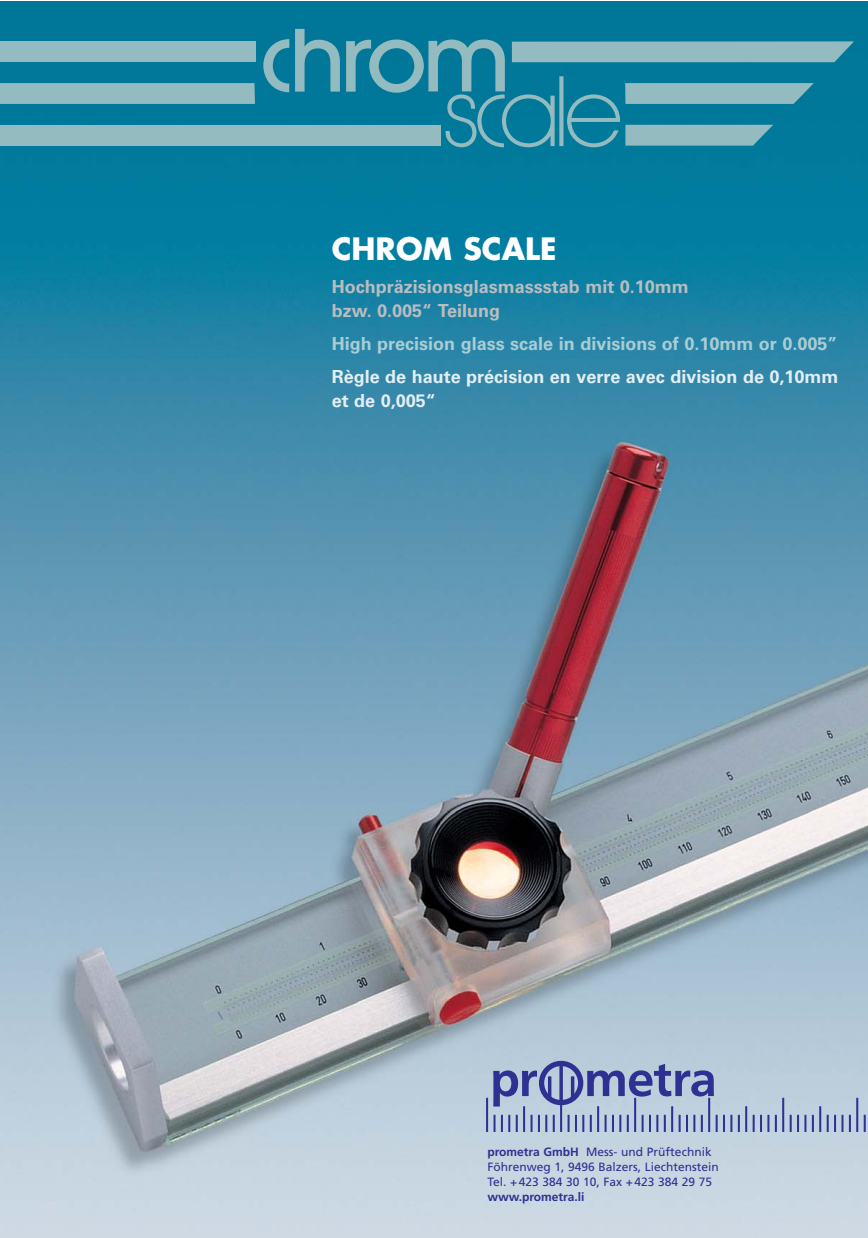
<style>
.page{position:relative;width:868px;height:1238px;background:#fff}
.page>*{position:absolute;margin:0;border:0;box-sizing:border-box;transform-origin:0 0}
.t1{font:700 30px "Futura";color:#fff}
.t2{font:700 18px/24px "Univers";color:#e1eff3}
.t3{font:700 18px/24px "Univers";color:#bbbdbf}
.t4{font:700 18px "Univers";color:#aacdd4}
.t5{font:12px/15px "Frutiger";color:#2e3092}
.t6{font:700 12px "Frutiger";color:#2e3092}
.s1{font-weight:700}
</style>
<div class="page">
<img style="left:0;top:2px;width:867px;height:1235px">
<svg style="left:263px;top:39px;width:26px;height:53px"></svg>
<svg style="left:295px;top:29px;width:45px;height:63px;background:#4295aa"></svg>
<div style="left:0;top:125px;width:440px;height:21px;background:#94bbbf"></div>
<svg style="left:0;top:83px;width:255px;height:21px;background:#92babe"></svg>
<div style="left:0;top:41px;width:255px;height:21px;background:#94bbbf"></div>
<svg style="left:346px;top:40px;width:507px;height:108px;background:#3b92a8"></svg>
<hr style="left:708px;top:1097px;width:2px;height:34px;background:#2e3092">
<svg style="left:686px;top:1114px;width:16px;height:17px"></svg>
<svg style="left:678px;top:1114px;width:2px;height:17px"></svg>
<hr style="left:671px;top:1106px;width:2px;height:25px;background:#2e3092">
<svg style="left:649px;top:1114px;width:16px;height:17px"></svg>
<svg style="left:641px;top:1114px;width:2px;height:17px"></svg>
<hr style="left:634px;top:1097px;width:2px;height:34px;background:#2e3092">
<svg style="left:612px;top:1114px;width:16px;height:17px"></svg>
<svg style="left:604px;top:1114px;width:2px;height:17px"></svg>
<hr style="left:597px;top:1106px;width:2px;height:25px;background:#2e3092">
<svg style="left:575px;top:1114px;width:16px;height:17px"></svg>
<svg style="left:567px;top:1114px;width:2px;height:17px"></svg>
<hr style="left:560px;top:1097px;width:2px;height:34px;background:#2e3092">
<svg style="left:538px;top:1114px;width:16px;height:17px"></svg>
<svg style="left:530px;top:1114px;width:2px;height:17px"></svg>
<hr style="left:523px;top:1106px;width:2px;height:25px;background:#2e3092">
<svg style="left:501px;top:1114px;width:16px;height:17px"></svg>
<svg style="left:493px;top:1114px;width:2px;height:17px"></svg>
<hr style="left:486px;top:1097px;width:2px;height:34px;background:#2e3092">
<svg style="left:863px;top:1114px;width:2px;height:17px"></svg>
<hr style="left:856px;top:1097px;width:2px;height:34px;background:#2e3092">
<svg style="left:834px;top:1114px;width:16px;height:17px"></svg>
<svg style="left:826px;top:1114px;width:2px;height:17px"></svg>
<hr style="left:819px;top:1106px;width:2px;height:25px;background:#2e3092">
<svg style="left:797px;top:1114px;width:16px;height:17px"></svg>
<svg style="left:789px;top:1114px;width:2px;height:17px"></svg>
<hr style="left:782px;top:1097px;width:2px;height:34px;background:#2e3092">
<svg style="left:760px;top:1114px;width:16px;height:17px"></svg>
<svg style="left:752px;top:1114px;width:2px;height:17px"></svg>
<hr style="left:745px;top:1106px;width:2px;height:25px;background:#2e3092">
<svg style="left:723px;top:1114px;width:16px;height:17px"></svg>
<svg style="left:715px;top:1114px;width:2px;height:17px"></svg>
<svg style="left:587px;top:1063px;width:126px;height:33px;background:#7e89bb"></svg>
<svg style="left:493px;top:1070px;width:44px;height:36px;background:#7d88bb"></svg>
<svg style="left:570px;top:1076px;width:4px;height:21px"></svg>
<svg style="left:559px;top:1066px;width:4px;height:33px"></svg>
<hr style="left:548px;top:1076px;width:3px;height:21px;background:#2e3092">
<div style="left:539px;top:1060px;width:44px;height:45px;border:5px solid #2e3092;border-radius:50%"></div>
<h1 class="t1" style="left:331px;top:235px;width:226px">CHROM SCALE</h1>
<h2 class="t3" style="left:331px;top:276px;width:358px">Hochpräzisionsglasmassstab mit 0.10mm bzw. 0.005“ Teilung</h2>
<h2 class="t4" style="left:331px;top:336px;width:507px">High precision glass scale in divisions of 0.10mm or 0.005”</h2>
<h2 class="t2" style="left:331px;top:366px;width:508px">Règle de haute précision en verre avec division de 0,10mm et de 0,005“</h2>
<p class="t5" style="left:487px;top:1145px;width:233px"><span class="s1">prometra GmbH</span> Mess- und Prüftechnik<br>Föhrenweg 1, 9496 Balzers, Liechtenstein<br>Tel. +423 384 30 10, Fax +423 384 29 75</p>
<p class="t6" style="left:487px;top:1192px;width:99px">www.prometra.li</p>
</div>
